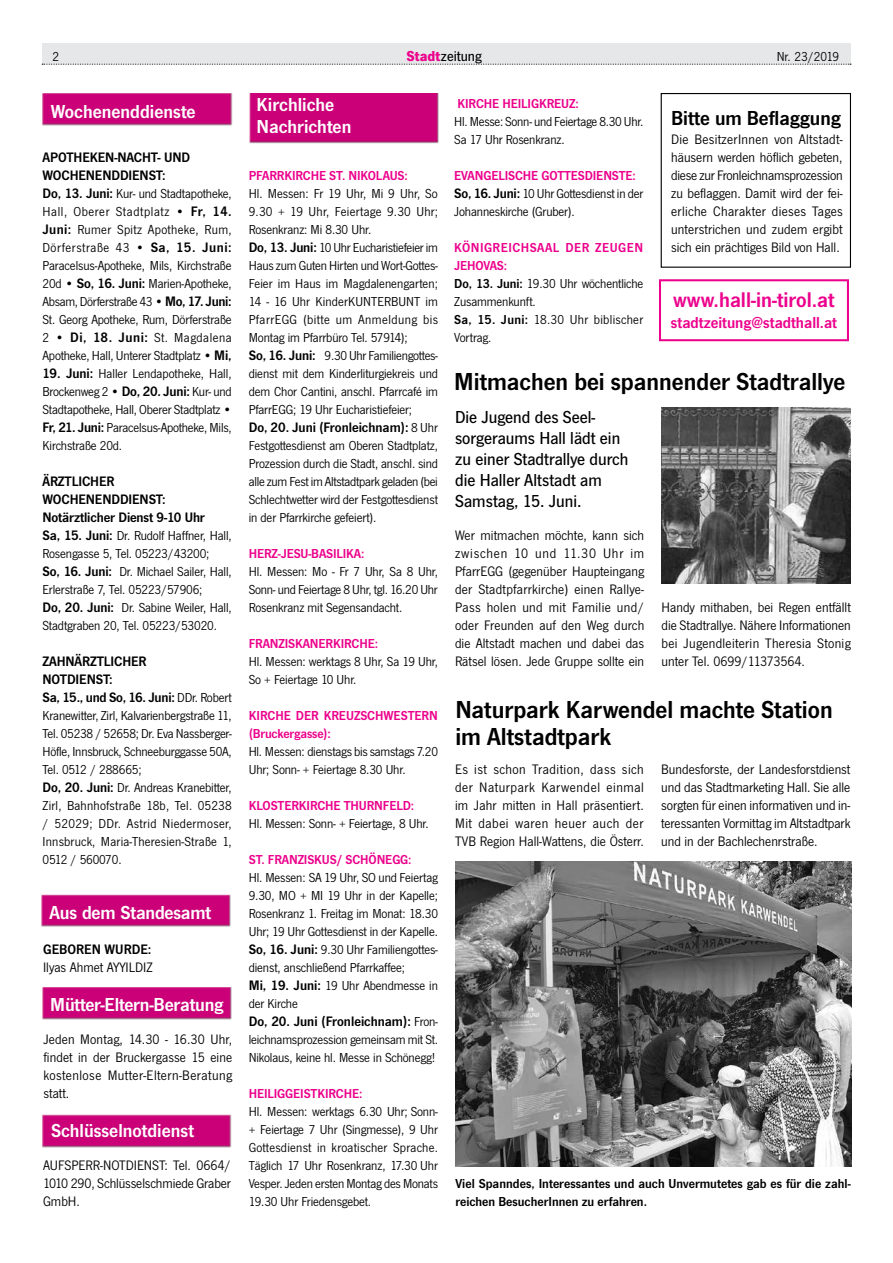
<style>
.page{position:relative;width:893px;height:1263px;background:#fff}
.page>*{position:absolute;margin:0;border:0;box-sizing:border-box;transform-origin:0 0}
.t1{font:600 25.5px/27px "News Got T";color:#000}
.t2{font:600 22.05px "News Got T";color:#ec008c}
.t3{font:600 21px "News Got T";color:#000}
.t4{font:600 19.5px/21.8px "News Got T";letter-spacing:-.005em;color:#fff}
.t5{font:500 18px/21px "News Got T";color:#000}
.t6{font:600 16.5px "News Got T";color:#ec008c}
.t7{font:500 15px "News Got T";color:#000}
.t8{font:14.25px/18px "News Got T";color:#000;text-align:justify}
.t9{font:600 14.25px/18px "News Got T";letter-spacing:-.01em;color:#000}
.t10{font:13.5px/18px "News Got T";letter-spacing:-.01em;color:#000}
.t11{font:600 13.5px/18px "News Got T";letter-spacing:-.01em;color:#ec008c}
.t12{font:600 13.5px/18px "News Got T";letter-spacing:.005em;color:#000}
.s1{font-weight:700;color:#ec008c}
.s2{font-weight:600;font-size:14.25px}
.s3{font-weight:400;font-size:13.5px}
.s4{font-weight:600;color:#ec008c}
.s5{font-weight:600}
</style>
<div class="page">
<div style="left:42px;top:43px;width:808px;height:21px;background:#e6e7e8"></div>
<svg style="left:42px;top:64px;width:809px;height:1px"></svg>
<img style="left:249px;top:94px;width:190px;height:50px">
<img style="left:43px;top:94px;width:190px;height:32px">
<img style="left:42px;top:1115px;width:190px;height:33px">
<img style="left:41px;top:894px;width:190px;height:33px">
<img style="left:662px;top:408px;width:189px;height:176px">
<div style="left:659px;top:279px;width:190px;height:62px;border:2px solid #ec008c"></div>
<img style="left:42px;top:987px;width:190px;height:33px">
<div style="left:661px;top:93px;width:190px;height:175px;border:1px solid #000"></div>
<img style="left:455px;top:862px;width:396px;height:304px">
<p class="t10" style="left:53px;top:47px;width:8px">2</p>
<p class="t7" style="left:407px;top:48px;width:77px"><span class="s1">Stadt</span>zeitung</p>
<p class="t10" style="left:777px;top:47px;width:64px">Nr. 23/2019</p>
<h3 class="t4" style="left:51px;top:100px;width:146px">Wochenenddienste</h3>
<p class="t9" style="left:43px;top:148px;width:149px">APOTHEKEN-NACHT- UND<br>WOCHENENDDIENST:</p>
<p class="t10" style="left:43px;top:184px;width:191px;text-align:justify"><span class="s2">Do, 13. Juni:</span> Kur- und Stadtapotheke, Hall, Oberer Stadtplatz • <span class="s2">Fr, 14.<br>Juni:</span> Rumer Spitz Apotheke, Rum, Dörferstraße 43 • <span class="s2">Sa, 15. Juni:<br></span>Paracelsus-Apotheke, Mils, Kirchstraße 20d • <span class="s2">So, 16. Juni:</span> Marien-Apotheke, Absam, Dörferstraße 43 • <span class="s2">Mo, 17. Juni:<br></span>St. Georg Apotheke, Rum, Dörferstraße 2 • <span class="s2">Di, 18. Juni:</span> St. Magdalena Apotheke, Hall, Unterer Stadtplatz • <span class="s2">Mi,</span></p>
<p class="t10" style="left:43px;top:364px;width:191px;text-align:justify"><span class="s2">19. Juni:</span> Haller Lendapotheke, Hall, Brockenweg 2 • <span class="s2">Do, 20. Juni:</span> Kur- und Stadtapotheke, Hall, Oberer Stadtplatz • <span class="s2">Fr, 21. Juni:</span> Paracelsus-Apotheke, Mils, Kirchstraße 20d.</p>
<p class="t9" style="left:43px;top:472px;width:164px">ÄRZTLICHER<br>WOCHENENDDIENST:<br>Notärztlicher Dienst 9-10 Uhr</p>
<p class="t10" style="left:43px;top:526px;width:191px"><span class="s2">Sa, 15. Juni:</span> Dr. Rudolf Haffner, Hall, Rosengasse 5, Tel. 05223/43200;<br><span class="s2">So, 16. Juni:</span> Dr. Michael Sailer, Hall, Erlerstraße 7, Tel. 05223/57906;<br><span class="s2">Do, 20. Juni:</span> Dr. Sabine Weiler, Hall, Stadtgraben 20, Tel. 05223/53020.</p>
<p class="t9" style="left:43px;top:652px;width:191px">ZAHNÄRZTLICHER<br>NOTDIENST:<br>Sa, 15., und So, 16. Juni: <span class="s3">DDr. Robert</span></p>
<p class="t10" style="left:43px;top:706px;width:191px">Kranewitter, Zirl, Kalvarienbergstraße 11, Tel. 05238 / 52658; Dr. Eva Nassberger-Höfle, Innsbruck, Schneeburggasse 50A, Tel. 0512 / 288665;<br><span class="s2">Do, 20. Juni:</span> Dr. Andreas Kranebitter, Zirl, Bahnhofstraße 18b, Tel. 05238 / 52029; DDr. Astrid Niedermoser, Innsbruck, Maria-Theresien-Straße 1, 0512 / 560070.</p>
<h3 class="t4" style="left:50px;top:900px;width:163px">Aus dem Standesamt</h3>
<p class="t9" style="left:43px;top:940px;width:110px">GEBOREN WURDE:</p>
<p class="t8" style="left:43px;top:958px;width:111px">Ilyas Ahmet AYYILDIZ</p>
<h3 class="t4" style="left:50px;top:993px;width:175px">Mütter-Eltern-Beratung</h3>
<p class="t8" style="left:43px;top:1030px;width:190px">Jeden Montag, 14.30 - 16.30 Uhr, findet in der Bruckergasse 15 eine kostenlose Mutter-Eltern-Beratung statt.</p>
<h3 class="t4" style="left:51px;top:1119px;width:145px">Schlüsselnotdienst</h3>
<p class="t8" style="left:43px;top:1156px;width:189px">AUFSPERR-NOTDIENST: Tel. 0664/ 1010 290, Schlüsselschmiede Graber GmbH.</p>
<h3 class="t4" style="left:257px;top:93px;width:96px">Kirchliche<br>Nachrichten</h3>
<p class="t11" style="left:249px;top:166px;width:161px">PFARRKIRCHE ST. NIKOLAUS:</p>
<p class="t10" style="left:249px;top:184px;width:191px">Hl. Messen: Fr 19 Uhr, Mi 9 Uhr, So 9.30 + 19 Uhr, Feiertage 9.30 Uhr; Rosenkranz: Mi 8.30 Uhr.<br><span class="s2">Do, 13. Juni:</span> 10 Uhr Eucharistiefeier im Haus zum Guten Hirten und Wort-Gottes-Feier im Haus im Magdalenengarten; 14 - 16 Uhr KinderKUNTERBUNT im PfarrEGG (bitte um Anmeldung bis Montag im Pfarrbüro Tel. 57914);<br><span class="s2">So, 16. Juni:</span> 9.30 Uhr Familiengottes&shy;dienst mit dem Kinderliturgiekreis und dem Chor Cantini, anschl. Pfarrcafé im PfarrEGG; 19 Uhr Eucharistiefeier;</p>
<p class="t9" style="left:249px;top:418px;width:191px">Do, 20. Juni (Fronleichnam): <span class="s3">8 Uhr</span></p>
<p class="t10" style="left:249px;top:436px;width:191px;text-align:justify">Festgottesdienst am Oberen Stadtplatz, Prozession durch die Stadt, anschl. sind alle zum Fest im Altstadtpark geladen (bei Schlechtwetter wird der Festgottesdienst in der Pfarrkirche gefeiert).</p>
<p class="t11" style="left:249px;top:544px;width:117px">HERZ-JESU-BASILIKA:</p>
<p class="t10" style="left:249px;top:562px;width:191px;text-align:justify">Hl. Messen: Mo - Fr 7 Uhr, Sa 8 Uhr, Sonn- und Feiertage 8 Uhr, tgl. 16.20 Uhr Rosenkranz mit Segensandacht.</p>
<p class="t11" style="left:249px;top:634px;width:131px">FRANZISKANERKIRCHE:</p>
<p class="t10" style="left:249px;top:652px;width:191px">Hl. Messen: werktags 8 Uhr, Sa 19 Uhr,<br>So + Feiertage 10 Uhr.</p>
<p class="t11" style="left:249px;top:706px;width:191px">KIRCHE DER KREUZSCHWESTERN (Bruckergasse):</p>
<p class="t10" style="left:249px;top:742px;width:191px">Hl. Messen: dienstags bis samstags 7.20<br>Uhr; Sonn- + Feiertage 8.30 Uhr.</p>
<p class="t11" style="left:249px;top:796px;width:167px">KLOSTERKIRCHE THURNFELD:</p>
<p class="t10" style="left:249px;top:814px;width:181px">Hl. Messen: Sonn- + Feiertage, 8 Uhr.</p>
<p class="t11" style="left:249px;top:850px;width:164px">ST. FRANZISKUS/ SCHÖNEGG:</p>
<p class="t10" style="left:249px;top:868px;width:191px">Hl. Messen: SA 19 Uhr, SO und Feiertag 9.30, MO + MI 19 Uhr in der Kapelle; Rosenkranz 1. Freitag im Monat: 18.30<br>Uhr; 19 Uhr Gottesdienst in der Kapelle.<br><span class="s2">So, 16. Juni:</span> 9.30 Uhr Familiengottes&shy;dienst, anschließend Pfarrkaffee;<br><span class="s2">Mi, 19. Juni:</span> 19 Uhr Abendmesse in der Kirche</p>
<p class="t9" style="left:249px;top:1012px;width:191px">Do, 20. Juni (Fronleichnam): <span class="s3">Fron-</span></p>
<p class="t10" style="left:249px;top:1030px;width:191px">leichnamsprozession gemeinsam mit St.<br>Nikolaus, keine hl. Messe in Schönegg!</p>
<p class="t11" style="left:249px;top:1084px;width:115px">HEILIGGEISTKIRCHE:</p>
<p class="t10" style="left:249px;top:1102px;width:191px;text-align:justify">Hl. Messen: werktags 6.30 Uhr; Sonn-+ Feiertage 7 Uhr (Singmesse), 9 Uhr Gottesdienst in kroatischer Sprache.<br>Täglich 17 Uhr Rosenkranz, 17.30 Uhr Vesper. Jeden ersten Montag des Monats 19.30 Uhr Friedensgebet.</p>
<p class="t11" style="left:457px;top:94px;width:123px">KIRCHE HEILIGKREUZ:</p>
<p class="t10" style="left:454px;top:112px;width:191px">Hl. Messe: Sonn- und Feiertage 8.30 Uhr.<br>Sa 17 Uhr Rosenkranz.</p>
<p class="t10" style="left:454px;top:166px;width:191px"><span class="s4">EVANGELISCHE GOTTESDIENSTE:<br></span><span class="s2">So, 16. Juni:</span> 10 Uhr Gottesdienst in der<br>Johanneskirche (Gruber).</p>
<p class="t10" style="left:454px;top:238px;width:191px"><span class="s4">KÖNIGREICHSAAL DER ZEUGEN<br>JEHOVAS:<br></span><span class="s5">Do, 13. Juni:</span> 19.30 Uhr wöchentliche<br>Zusammenkunft.<br><span class="s5">Sa, 15. Juni:</span> 18.30 Uhr biblischer<br>Vortrag.</p>
<h3 class="t3" style="left:671px;top:105px;width:171px">Bitte um Beflaggung</h3>
<p class="t8" style="left:671px;top:130px;width:173px">Die BesitzerInnen von Altstadt&shy;häusern werden höflich gebeten, diese zur Fronleichnamsprozession zu beflaggen. Damit wird der fei&shy;erliche Charakter dieses Tages unterstrichen und zudem ergibt sich ein prächtiges Bild von Hall.</p>
<h2 class="t2" style="left:673px;top:287px;width:163px">www.hall-in-tirol.at</h2>
<p class="t6" style="left:671px;top:313px;width:168px">stadtzeitung@stadthall.at</p>
<h1 class="t1" style="left:454px;top:367px;width:392px">Mitmachen bei spannender Stadtrallye</h1>
<h3 class="t5" style="left:455px;top:406px;width:175px">Die Jugend des Seel&shy;sorgeraums Hall lädt ein zu einer Stadtrallye durch die Haller Altstadt am<br>Samstag, 15. Juni.</h3>
<p class="t8" style="left:455px;top:526px;width:191px">Wer mitmachen möchte, kann sich zwischen 10 und 11.30 Uhr im PfarrEGG (gegenüber Haupteingang der Stadtpfarrkirche) einen Rallye-Pass holen und mit Familie und/ oder Freunden auf den Weg durch die Altstadt machen und dabei das Rätsel lösen. Jede Gruppe sollte ein</p>
<p class="t8" style="left:662px;top:598px;width:191px">Handy mithaben, bei Regen entfällt die Stadtrallye. Nähere Informationen bei Jugendleiterin Theresia Stonig unter Tel. 0699/11373564.</p>
<h1 class="t1" style="left:455px;top:695px;width:379px">Naturpark Karwendel machte Station im Altstadtpark</h1>
<p class="t8" style="left:455px;top:760px;width:190px">Es ist schon Tradition, dass sich der Naturpark Karwendel einmal im Jahr mitten in Hall präsentiert.<br>Mit dabei waren heuer auch der TVB Region Hall-Wattens, die Österr.</p>
<p class="t8" style="left:661px;top:760px;width:191px">Bundesforste, der Landesforstdienst und das Stadtmarketing Hall. Sie alle sorgten für einen informativen und in&shy;teressanten Vormittag im Altstadtpark und in der Bachlechenrstraße.</p>
<p class="t12" style="left:455px;top:1174px;width:397px">Viel Spanndes, Interessantes und auch Unvermutetes gab es für die zahl&shy;reichen BesucherInnen zu erfahren.</p>
</div>
